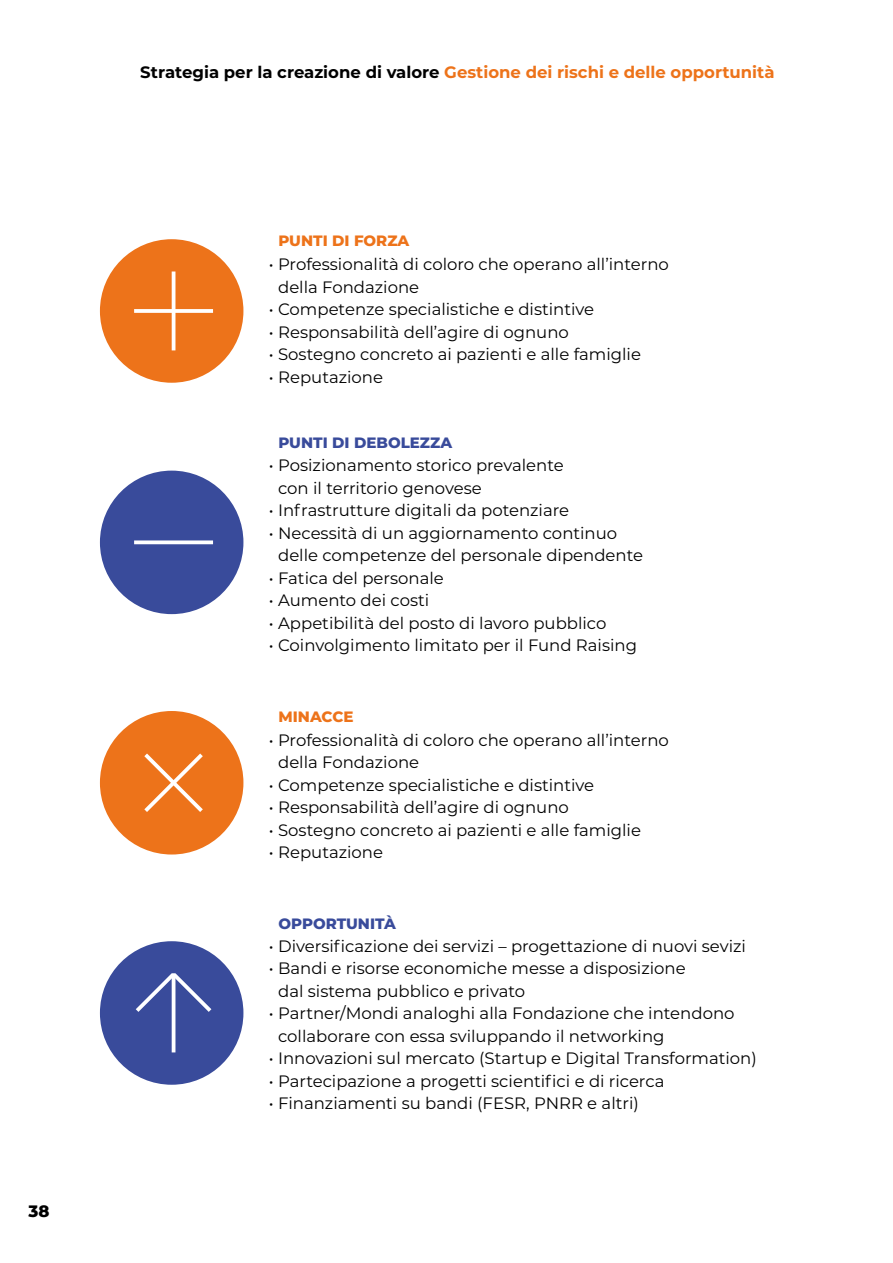
<style>
.page{position:relative;width:893px;height:1263px;background:#fff}
.page>*{position:absolute;margin:0;border:0;box-sizing:border-box;transform-origin:0 0}
.t1{font:16.5px/22.5px "Montserrat";color:#000}
.t2{font:700 16.5px "Montserrat";color:#ed731a}
.t3{font:800 16.5px "Montserrat";color:#000}
.t4{font:800 15px "Montserrat";color:#394b9b}
.t5{font:800 15px "Montserrat";color:#ed731a}
.s1{color:#000}
</style>
<div class="page">
<div style="left:100px;top:239px;width:143px;height:144px;background:#ed731a;border-radius:50%"></div>
<div style="left:100px;top:711px;width:143px;height:143px;background:#ed731a;border-radius:50%"></div>
<div style="left:100px;top:471px;width:143px;height:143px;background:#394b9b;border-radius:50%"></div>
<div style="left:100px;top:941px;width:143px;height:144px;background:#394b9b;border-radius:50%"></div>
<hr style="left:172px;top:271px;width:3px;height:79px;background:#fff">
<svg style="left:134px;top:309px;width:79px;height:4px"></svg>
<svg style="left:134px;top:540px;width:79px;height:4px"></svg>
<hr style="left:172px;top:973px;width:3px;height:79px;background:#fff">
<svg style="left:144px;top:753px;width:59px;height:59px"></svg>
<svg style="left:135px;top:973px;width:77px;height:43px"></svg>
<p class="t3" style="left:29px;top:1199px;width:22px">38</p>
<p class="t2" style="left:140px;top:61px;width:636px"><span class="s1">Strategia per la creazione di valore</span> Gestione dei rischi e delle opportunità</p>
<p class="t5" style="left:279px;top:230px;width:132px">PUNTI DI FORZA</p>
<p class="t1" style="left:278px;top:253px;width:392px;text-indent:-9px">• Professionalità di coloro che operano all’interno della Fondazione</p>
<p class="t1" style="left:269px;top:298px;width:327px">• Competenze specialistiche e distintive</p>
<p class="t1" style="left:269px;top:320px;width:301px">• Responsabilità dell’agire di ognuno</p>
<p class="t1" style="left:269px;top:343px;width:373px">• Sostegno concreto ai pazienti e alle famiglie</p>
<p class="t1" style="left:269px;top:365px;width:116px">• Reputazione</p>
<p class="t4" style="left:279px;top:432px;width:175px">PUNTI DI DEBOLEZZA</p>
<p class="t1" style="left:278px;top:453px;width:287px;text-indent:-9px">• Posizionamento storico prevalente con il territorio genovese</p>
<p class="t1" style="left:269px;top:498px;width:302px">• Infrastrutture digitali da potenziare</p>
<p class="t1" style="left:278px;top:521px;width:366px;text-indent:-9px">• Necessità di un aggiornamento continuo delle competenze del personale dipendente</p>
<p class="t1" style="left:269px;top:566px;width:176px">• Fatica del personale</p>
<p class="t1" style="left:269px;top:588px;width:162px">• Aumento dei costi</p>
<p class="t1" style="left:269px;top:611px;width:339px">• Appetibilità del posto di lavoro pubblico</p>
<p class="t1" style="left:269px;top:633px;width:370px">• Coinvolgimento limitato per il Fund Raising</p>
<p class="t5" style="left:279px;top:706px;width:77px">MINACCE</p>
<p class="t1" style="left:278px;top:728px;width:392px;text-indent:-9px">• Professionalità di coloro che operano all’interno della Fondazione</p>
<p class="t1" style="left:269px;top:773px;width:327px">• Competenze specialistiche e distintive</p>
<p class="t1" style="left:269px;top:795px;width:301px">• Responsabilità dell’agire di ognuno</p>
<p class="t1" style="left:269px;top:818px;width:373px">• Sostegno concreto ai pazienti e alle famiglie</p>
<p class="t1" style="left:269px;top:840px;width:116px">• Reputazione</p>
<p class="t4" style="left:279px;top:913px;width:119px">OPPORTUNITÀ</p>
<p class="t1" style="left:269px;top:934px;width:478px">• Diversificazione dei servizi – progettazione di nuovi sevizi</p>
<p class="t1" style="left:278px;top:957px;width:409px;text-indent:-9px">• Bandi e risorse economiche messe a disposizione dal sistema pubblico e privato</p>
<p class="t1" style="left:278px;top:1002px;width:458px;text-indent:-9px">• Partner/Mondi analoghi alla Fondazione che intendono collaborare con essa sviluppando il networking</p>
<p class="t1" style="left:269px;top:1047px;width:489px">• Innovazioni sul mercato (Startup e Digital Transformation)</p>
<p class="t1" style="left:269px;top:1069px;width:397px">• Partecipazione a progetti scientifici e di ricerca</p>
<p class="t1" style="left:269px;top:1092px;width:371px">• Finanziamenti su bandi (FESR, PNRR e altri)</p>
</div>
